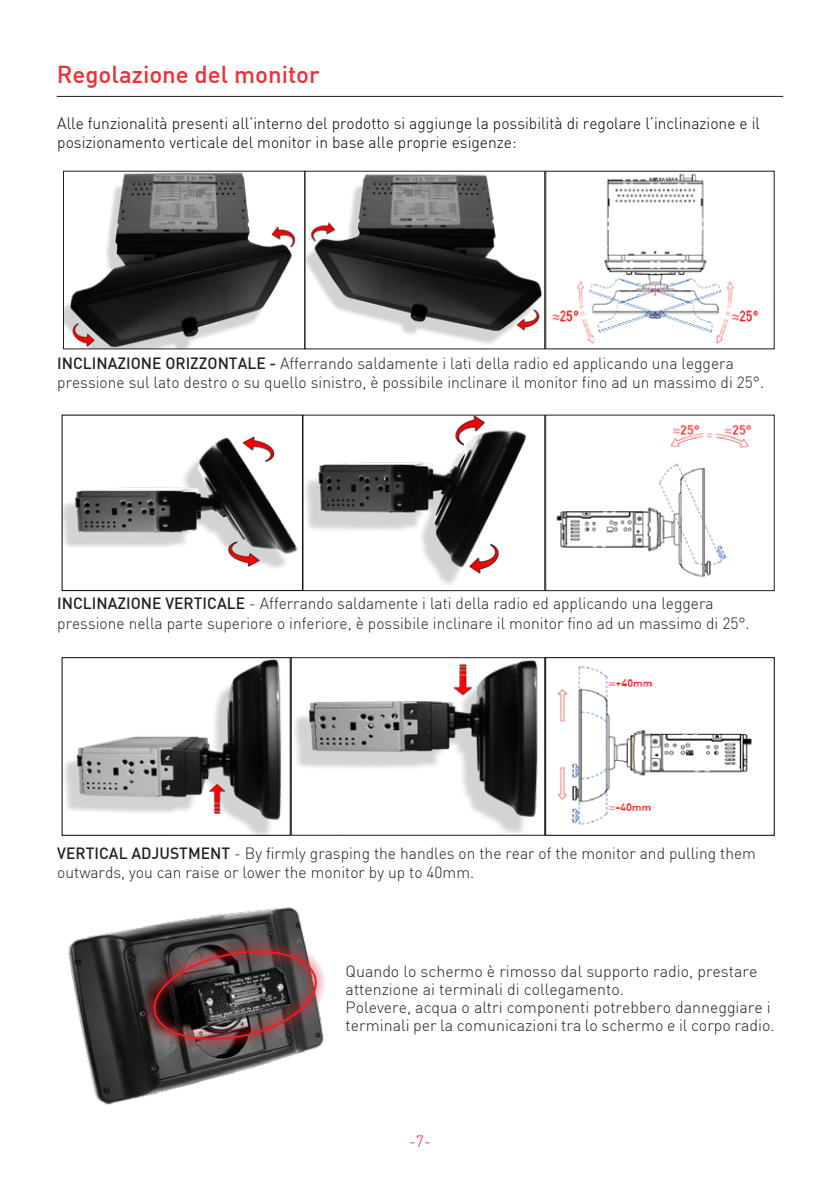
<style>
.page{position:relative;width:840px;height:1191px;background:#fff}
.page>*{position:absolute;margin:0;border:0;box-sizing:border-box;transform-origin:0 0}
.t1{font:500 24px "DIN";color:#ee3036}
.t2{font:300 16px/18px "DIN";color:#231f20}
.t3{font:300 16px/19.2px "DIN";color:#000001}
.t4{font:300 16px "DIN";color:#ed1c24}
.s1{font-weight:500}
</style>
<div class="page">
<hr style="left:57px;top:96px;width:725px;height:1px;background:#231f20">
<img style="left:65px;top:173px;width:231px;height:174px">
<img style="left:306px;top:173px;width:453px;height:171px">
<div style="left:304px;top:171px;width:241px;height:178px;border:1px solid #231f20"></div>
<div style="left:545px;top:171px;width:229px;height:178px;border:1px solid #231f20"></div>
<img style="left:64px;top:437px;width:234px;height:131px">
<div style="left:62px;top:414px;width:241px;height:177px;border:1px solid #000001"></div>
<img style="left:305px;top:417px;width:447px;height:168px">
<div style="left:302px;top:415px;width:243px;height:176px;border:1px solid #231f20"></div>
<div style="left:545px;top:414px;width:229px;height:177px;border:1px solid #231f20"></div>
<img style="left:557px;top:665px;width:195px;height:160px">
<div style="left:545px;top:657px;width:229px;height:178px;border:1px solid #000001"></div>
<img style="left:64px;top:659px;width:218px;height:174px">
<img style="left:294px;top:660px;width:244px;height:173px">
<div style="left:290px;top:657px;width:255px;height:178px;border:1px solid #231f20"></div>
<img style="left:68px;top:907px;width:233px;height:198px">
<svg style="left:132px;top:923px;width:193px;height:143px"></svg>
<p class="t1" style="left:57px;top:59px;width:264px">Regolazione del monitor</p>
<p class="t3" style="left:57px;top:114px;width:703px">Alle funzionalità presenti all’interno del prodotto si aggiunge la possibilità di regolare l’inclinazione e il posizionamento verticale del monitor in base alle proprie esigenze:</p>
<p class="t2" style="left:57px;top:354px;width:677px"><span class="s1">INCLINAZIONE ORIZZONTALE -</span> Afferrando saldamente i lati della radio ed applicando una leggera</p>
<p class="t2" style="left:57px;top:373px;width:708px">pressione sul lato destro o su quello sinistro, è possibile inclinare il monitor fino ad un massimo di 25°.</p>
<p class="t2" style="left:57px;top:594px;width:657px"><span class="s1">INCLINAZIONE VERTICALE</span> - Afferrando saldamente i lati della radio ed applicando una leggera</p>
<p class="t2" style="left:57px;top:613px;width:693px">pressione nella parte superiore o inferiore, è possibile inclinare il monitor fino ad un massimo di 25°.</p>
<p class="t2" style="left:57px;top:843px;width:699px;line-height:19.4px"><span class="s1">VERTICAL ADJUSTMENT</span> - By firmly grasping the handles on the rear of the monitor and pulling them outwards, you can raise or lower the monitor by up to 40mm.</p>
<p class="t2" style="left:345px;top:962px;width:413px">Quando lo schermo è rimosso dal supporto radio, prestare attenzione ai terminali di collegamento.</p>
<p class="t2" style="left:345px;top:998px;width:430px">Polevere, acqua o altri componenti potrebbero danneggiare i terminali per la comunicazioni tra lo schermo e il corpo radio.</p>
<p class="t4" style="left:409px;top:1131px;width:23px">-7-</p>
</div>
